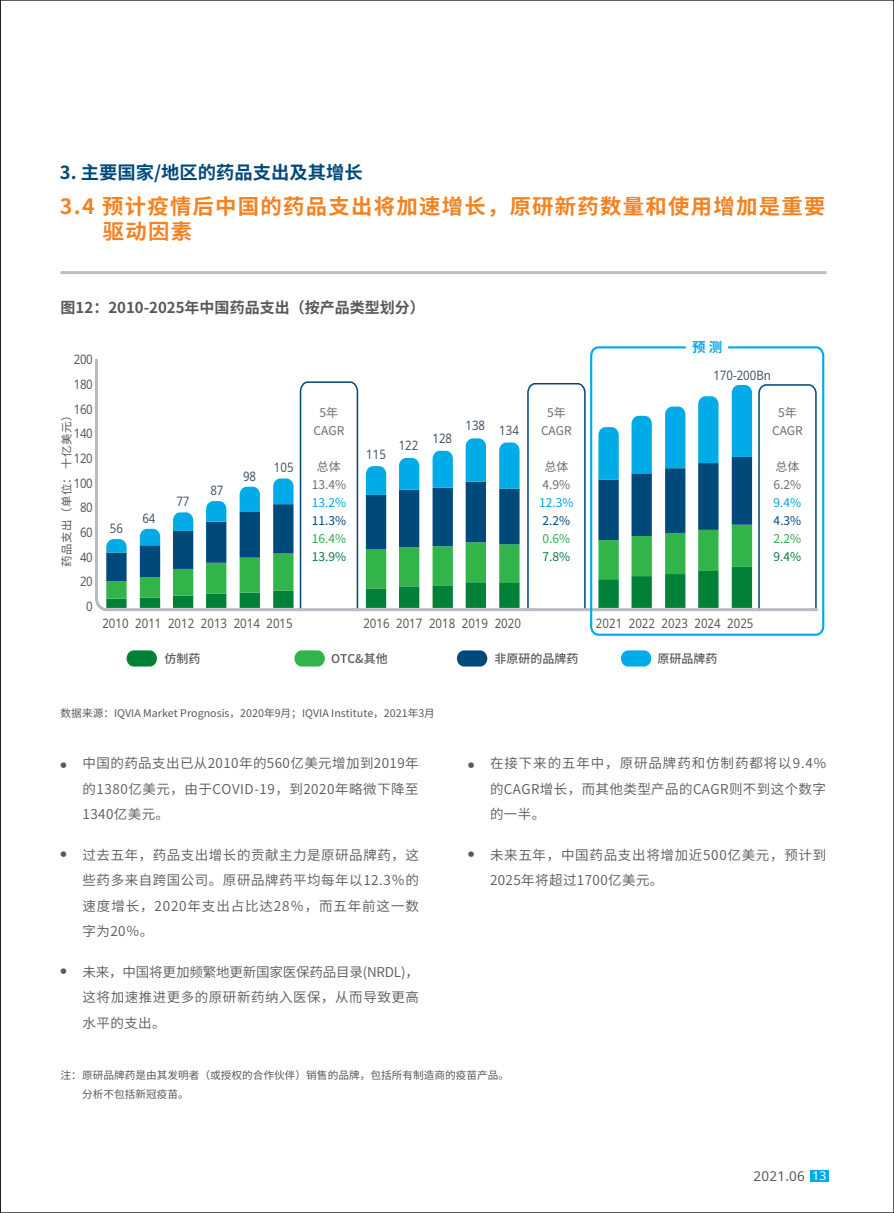
<style>
.page{position:relative;width:894px;height:1213px;background:#fff}
.page>*{position:absolute;margin:0;border:0;box-sizing:border-box;transform-origin:0 0}
.t1{font:700 21px/25.2px "Source Han Sans CN";letter-spacing:.06em;color:#f58220}
.t2{font:700 18px "Source Han Sans CN";color:#00497b}
.t3{font:700 15px "Source Han Sans CN";color:#57585a}
.t4{font:13.5px/25.5px "Source Han Sans CN";letter-spacing:.04em;color:#57585a;text-align:justify}
.t5{font:13.5px "Noto Sans";letter-spacing:.02em;color:#57585a}
.t6{font:700 13.5px "Source Han Sans CN";color:#00abe7}
.t7{font:13.05px "Noto Sans";color:#57585a;scale:.88 1}
.t8{font:13.05px "Noto Sans";color:#465465;scale:.88 1}
.t9{font:12px/18px "Source Han Sans CN";color:#6c6d70;text-align:center}
.t10{font:500 12px "Source Han Sans CN";color:#57585a}
.t11{font:12px "Source Han Sans CN";color:#00a3e1}
.t12{font:12px "Source Han Sans CN";color:#00497b}
.t13{font:12px "Source Han Sans CN";color:#2daa49}
.t14{font:12px "Source Han Sans CN";color:#077b3f}
.t15{font:12px "Noto Sans";color:#fff}
.t16{font:11.25px "Source Han Sans CN";letter-spacing:.04em;color:#57585a}
.t17{font:10.5px/18.6px "Source Han Sans CN";color:#57585a}
.t18{font:300 7.5px "Adobe Song Std";color:#57585a}
</style>
<div class="page">
<div style="left:809px;top:1170px;width:19px;height:11px;background:#00abe7"></div>
<hr style="left:61px;top:271px;width:765px;height:3px;background:#bcbdc0">
<svg style="left:95px;top:358px;width:494px;height:254px"></svg>
<svg style="left:589px;top:346px;width:236px;height:290px"></svg>
<div style="left:126px;top:650px;width:31px;height:16px;background:#018138;border-radius:8px"></div>
<div style="left:294px;top:650px;width:31px;height:16px;background:#31b44a;border-radius:8px"></div>
<div style="left:457px;top:650px;width:30px;height:16px;background:#00497b;border-radius:8px"></div>
<div style="left:620px;top:650px;width:31px;height:16px;background:#00abe7;border-radius:8px"></div>
<h2 class="t2" style="left:60px;top:163px;width:304px">3. 主要国家/地区的药品支出及其增长</h2>
<h1 class="t1" style="left:103px;top:194px;width:723px;text-indent:-43px">3.4 预计疫情后中国的药品支出将加速增长，原研新药数量和使用增加是重要驱动因素</h1>
<p class="t3" style="left:61px;top:299px;width:365px">图12：2010-2025年中国药品支出（按产品类型划分）</p>
<p class="t7" style="left:74px;top:350px;width:23px">200</p>
<p class="t7" style="left:74px;top:375px;width:23px">180</p>
<p class="t7" style="left:74px;top:399px;width:23px">160</p>
<p class="t16" style="left:60px;top:567px;width:159px;rotate:-90deg">药品支出（单位： 十亿美元）</p>
<p class="t7" style="left:74px;top:424px;width:23px">140</p>
<p class="t7" style="left:74px;top:449px;width:23px">120</p>
<p class="t7" style="left:74px;top:473px;width:23px">100</p>
<p class="t7" style="left:80px;top:498px;width:16px">80</p>
<p class="t7" style="left:80px;top:523px;width:16px">60</p>
<p class="t7" style="left:80px;top:547px;width:16px">40</p>
<p class="t7" style="left:80px;top:572px;width:16px">20</p>
<p class="t7" style="left:86px;top:597px;width:9px">0</p>
<p class="t8" style="left:110px;top:519px;width:16px">56</p>
<p class="t8" style="left:142px;top:509px;width:16px">64</p>
<p class="t8" style="left:176px;top:492px;width:16px">77</p>
<p class="t8" style="left:210px;top:481px;width:16px">87</p>
<p class="t8" style="left:243px;top:467px;width:16px">98</p>
<p class="t8" style="left:274px;top:457px;width:24px">105</p>
<p class="t9" style="left:313px;top:404px;width:32px">5年<br>CAGR</p>
<p class="t9" style="left:312px;top:458px;width:36px">总体<br>13.4%</p>
<p class="t11" style="left:312px;top:496px;width:36px">13.2%</p>
<p class="t12" style="left:312px;top:514px;width:36px">11.3%</p>
<p class="t13" style="left:312px;top:532px;width:36px">16.4%</p>
<p class="t14" style="left:312px;top:550px;width:36px">13.9%</p>
<p class="t8" style="left:366px;top:445px;width:24px">115</p>
<p class="t8" style="left:398px;top:436px;width:24px">122</p>
<p class="t8" style="left:432px;top:429px;width:24px">128</p>
<p class="t8" style="left:465px;top:418px;width:62px">138 134</p>
<p class="t9" style="left:541px;top:404px;width:32px">5年<br>CAGR</p>
<p class="t9" style="left:542px;top:458px;width:29px;text-align:left">总体<br>4.9%</p>
<p class="t11" style="left:539px;top:496px;width:36px">12.3%</p>
<p class="t12" style="left:542px;top:514px;width:29px">2.2%</p>
<p class="t13" style="left:542px;top:532px;width:29px">0.6%</p>
<p class="t14" style="left:542px;top:550px;width:29px">7.8%</p>
<p class="t6" style="left:692px;top:340px;width:32px">预 测</p>
<p class="t8" style="left:713px;top:366px;width:67px">170-200Bn</p>
<p class="t9" style="left:771px;top:404px;width:32px">5年<br>CAGR</p>
<p class="t9" style="left:773px;top:458px;width:29px;text-align:left">总体<br>6.2%</p>
<p class="t11" style="left:773px;top:496px;width:29px">9.4%</p>
<p class="t12" style="left:773px;top:514px;width:29px">4.3%</p>
<p class="t13" style="left:773px;top:532px;width:29px">2.2%</p>
<p class="t14" style="left:773px;top:550px;width:29px">9.4%</p>
<p class="t7" style="left:102px;top:613px;width:218px">2010 2011 2012 2013 2014 2015</p>
<p class="t7" style="left:363px;top:613px;width:180px">2016 2017 2018 2019 2020</p>
<p class="t7" style="left:596px;top:613px;width:180px">2021 2022 2023 2024 2025</p>
<p class="t10" style="left:164px;top:651px;width:37px">仿制药</p>
<p class="t10" style="left:331px;top:651px;width:58px">OTC&amp;其他</p>
<p class="t10" style="left:494px;top:651px;width:85px">非原研的品牌药</p>
<p class="t10" style="left:657px;top:651px;width:61px">原研品牌药</p>
<p class="t17" style="left:61px;top:703px;width:376px">数据来源：IQVIA Market Prognosis，2020年9月；IQVIA Institute，2021年3月</p>
<p class="t18" style="left:60px;top:760px;width:9px">●</p>
<p class="t18" style="left:60px;top:850px;width:9px">●</p>
<p class="t18" style="left:60px;top:966px;width:9px">●</p>
<p class="t4" style="left:83px;top:750px;width:337px">中国的药品支出已从2010年的560亿美元增加到2019年的1380亿美元，由于COVID-19，到2020年略微下降至1340亿美元。</p>
<p class="t4" style="left:83px;top:842px;width:338px">过去五年，药品支出增长的贡献主力是原研品牌药，这些药多来自跨国公司。原研品牌药平均每年以12.3％的速度增长，2020年支出占比达28％，而五年前这一数字为20％。</p>
<p class="t4" style="left:83px;top:959px;width:338px">未来，中国将更加频繁地更新国家医保药品目录(NRDL)，这将加速推进更多的原研新药纳入医保，从而导致更高水平的支出。</p>
<p class="t18" style="left:467px;top:760px;width:9px">●</p>
<p class="t18" style="left:467px;top:850px;width:9px">●</p>
<p class="t4" style="left:490px;top:750px;width:338px">在接下来的五年中，原研品牌药和仿制药都将以9.4%的CAGR增长，而其他类型产品的CAGR则不到这个数字的一半。</p>
<p class="t4" style="left:490px;top:842px;width:338px">未来五年，中国药品支出将增加近500亿美元，预计到<br>2025年将超过1700亿美元。</p>
<p class="t17" style="left:82px;top:1065px;width:428px;text-indent:-22px">注：原研品牌药是由其发明者（或授权的合作伙伴）销售的品牌，包括所有制造商的疫苗产品。分析不包括新冠疫苗。</p>
<p class="t5" style="left:753px;top:1166px;width:53px">2021.06</p>
<p class="t15" style="left:812px;top:1167px;width:15px">13</p>
</div>
